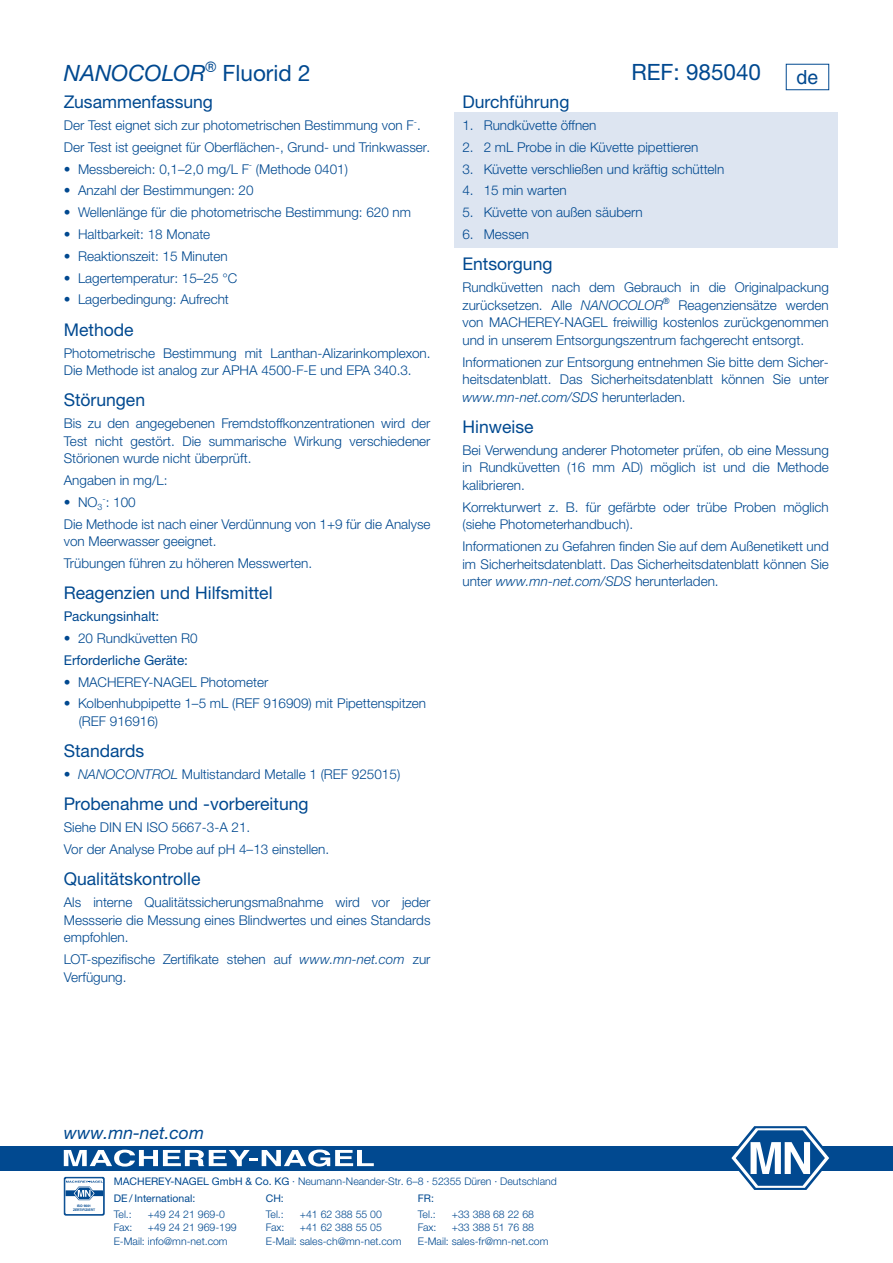
<style>
.page{position:relative;width:893px;height:1263px;background:#fff}
.page>*{position:absolute;margin:0;border:0;box-sizing:border-box;transform-origin:0 0}
.TestNo___Name{font:italic 22.5px "Helvetica Neue LTW1 G";color:#014990}
.TestNo___Name-2{font:22.5px "Helvetica Neue LTW1 G";color:#014990}
.t1{font:19.5px "Helvetica LT Pro";color:#014990}
.Subhead{font:17.55px "Helvetica Neue LTW1 G";color:#014990}
.t2{font:italic 17.55px "Helvetica Neue LTW1 G";color:#014990}
.Fließtext{font:300 13.5px/17.5px "Helvetica Neue LTW1 G";color:#014990;text-align:justify}
.t3{font:13.5px "Helvetica Neue LTW1 G";color:#014990}
.t4{font:300 10.5px/13.6px "Helvetica Neue LTW1 G";color:#014990}
.t5{font:10.5px/15.8px "Helvetica Neue LTW1 G";color:#014990}
.t6{font:700 3.3px/4.1px "Helvetica LT Pro";color:#014990;text-align:center}
.s1{font-style:normal}
.s2{font-style:italic}
.s3{font-weight:400}
.s4{font-weight:300}
</style>
<div class="page">
<div style="left:0;top:1146px;width:893px;height:24px;background:#014990"></div>
<svg style="left:64px;top:1149px;width:310px;height:17px"></svg>
<svg style="left:728px;top:1126px;width:104px;height:64px"></svg>
<div style="left:64px;top:1177px;width:41px;height:38px;background:#0d5195;border-radius:2px"></div>
<div style="left:65px;top:1178px;width:39px;height:36px;background:#fff;border-radius:2px"></div>
<div style="left:65px;top:1178px;width:39px;height:37px;border:1px solid #014990;border-radius:2px"></div>
<svg style="left:66px;top:1181px;width:37px;height:19px"></svg>
<div style="left:454px;top:112px;width:384px;height:26px;background:#dde5f1"></div>
<div style="left:454px;top:134px;width:384px;height:26px;background:#dde5f1"></div>
<div style="left:454px;top:155px;width:384px;height:27px;background:#dde5f1"></div>
<div style="left:454px;top:177px;width:384px;height:27px;background:#dde5f1"></div>
<div style="left:454px;top:199px;width:384px;height:26px;background:#dde5f1"></div>
<div style="left:454px;top:221px;width:384px;height:26px;background:#dde5f1"></div>
<p class="TestNo___Name" style="left:64px;top:59px;width:248px">NANOCOLOR<sup>®</sup> <span class="s1">Fluorid 2</span></p>
<p class="Subhead" style="left:64px;top:91px;width:151px">Zusammenfassung</p>
<p class="Fließtext" style="left:64px;top:116px;width:359px">Der Test eignet sich zur photometrischen Bestimmung von F<sup>-</sup>.</p>
<p class="Fließtext" style="left:64px;top:138px;width:368px">Der Test ist geeignet für Oberflächen-, Grund- und Trinkwasser.</p>
<p class="Fließtext" style="left:64px;top:160px;width:286px">• Messbereich: 0,1–2,0 mg/L F<sup>-</sup> (Methode 0401)</p>
<p class="Fließtext" style="left:64px;top:182px;width:191px">• Anzahl der Bestimmungen: 20</p>
<p class="Fließtext" style="left:64px;top:204px;width:349px">• Wellenlänge für die photometrische Bestimmung: 620 nm</p>
<p class="Fließtext" style="left:64px;top:225px;width:148px">• Haltbarkeit: 18 Monate</p>
<p class="Fließtext" style="left:64px;top:247px;width:165px">• Reaktionszeit: 15 Minuten</p>
<p class="Fließtext" style="left:64px;top:269px;width:175px">• Lagertemperatur: 15–25 °C</p>
<p class="Fließtext" style="left:64px;top:291px;width:167px">• Lagerbedingung: Aufrecht</p>
<p class="Subhead" style="left:64px;top:319px;width:71px">Methode</p>
<p class="Fließtext" style="left:64px;top:344px;width:368px">Photometrische Bestimmung mit Lanthan-Alizarinkomplexon.<br>Die Methode ist analog zur APHA 4500-F-E und EPA 340.3.</p>
<p class="Subhead" style="left:64px;top:389px;width:83px">Störungen</p>
<p class="Fließtext" style="left:64px;top:415px;width:368px">Bis zu den angegebenen Fremdstoffkonzentrationen wird der Test nicht gestört. Die summarische Wirkung verschiedener Störionen wurde nicht überprüft.</p>
<p class="Fließtext" style="left:64px;top:471px;width:105px">Angaben in mg/L:</p>
<p class="Fließtext" style="left:64px;top:493px;width:73px">• NO<sub>3</sub><sup>-</sup>: 100</p>
<p class="Fließtext" style="left:64px;top:515px;width:368px">Die Methode ist nach einer Verdünnung von 1+9 für die Analyse von Meerwasser geeignet.</p>
<p class="Fließtext" style="left:64px;top:554px;width:250px">Trübungen führen zu höheren Messwerten.</p>
<p class="Subhead" style="left:64px;top:582px;width:210px">Reagenzien und Hilfsmittel</p>
<p class="t3" style="left:64px;top:608px;width:97px">Packungsinhalt:</p>
<p class="Fließtext" style="left:64px;top:629px;width:135px">• 20 Rundküvetten R0</p>
<p class="t3" style="left:64px;top:652px;width:126px">Erforderliche Geräte:</p>
<p class="Fließtext" style="left:64px;top:673px;width:206px">• MACHEREY-NAGEL Photometer</p>
<p class="Fließtext" style="left:79px;top:695px;width:349px;text-indent:-15px">• Kolbenhubpipette 1–5 mL (REF 916909) mit Pipettenspitzen (REF 916916)</p>
<p class="Subhead" style="left:64px;top:740px;width:82px">Standards</p>
<p class="Fließtext" style="left:64px;top:765px;width:338px">• <span class="s2">NANOCONTROL</span> Multistandard Metalle 1 (REF 925015)</p>
<p class="Subhead" style="left:64px;top:793px;width:246px">Probenahme und -vorbereitung</p>
<p class="Fließtext" style="left:64px;top:819px;width:188px">Siehe DIN EN ISO 5667-3-A 21.</p>
<p class="Fließtext" style="left:64px;top:840px;width:267px">Vor der Analyse Probe auf pH 4–13 einstellen.</p>
<p class="Subhead" style="left:64px;top:868px;width:138px">Qualitätskontrolle</p>
<p class="Fließtext" style="left:64px;top:893px;width:368px">Als interne Qualitätssicherungsmaßnahme wird vor jeder Messserie die Messung eines Blindwertes und eines Standards empfohlen.</p>
<p class="Fließtext" style="left:64px;top:950px;width:368px">LOT-spezifische Zertifikate stehen auf <span class="s2">www.mn‑net.com</span> zur<br>Verfügung.</p>
<p class="TestNo___Name-2" style="left:631px;top:58px;width:131px">REF: 985040</p>
<p class="t1" style="left:797px;top:66px;width:23px">de</p>
<p class="Subhead" style="left:462px;top:91px;width:108px">Durchführung</p>
<p class="Fließtext" style="left:462px;top:116px;width:136px">1. Rundküvette öffnen</p>
<p class="Fließtext" style="left:462px;top:138px;width:238px">2. 2 mL Probe in die Küvette pipettieren</p>
<p class="Fließtext" style="left:462px;top:160px;width:263px">3. Küvette verschließen und kräftig schütteln</p>
<p class="Fließtext" style="left:462px;top:182px;width:106px">4. 15 min warten</p>
<p class="Fließtext" style="left:462px;top:204px;width:182px">5. Küvette von außen säubern</p>
<p class="Fließtext" style="left:462px;top:225px;width:68px">6. Messen</p>
<p class="Subhead" style="left:462px;top:253px;width:92px">Entsorgung</p>
<p class="Fließtext" style="left:462px;top:279px;width:368px">Rundküvetten nach dem Gebrauch in die Originalpackung zurücksetzen. Alle <span class="s2">NANOCOLOR</span><sup>®</sup> Reagenziensätze werden von MACHEREY‑NAGEL freiwillig kostenlos zurückgenommen und in unserem Entsorgungszentrum fachgerecht entsorgt.</p>
<p class="Fließtext" style="left:462px;top:353px;width:368px">Informationen zur Entsorgung entnehmen Sie bitte dem Sicher&shy;heitsdatenblatt. Das Sicherheitsdatenblatt können Sie unter <span class="s2">www.mn-net.com/SDS</span> herunterladen.</p>
<p class="Subhead" style="left:462px;top:416px;width:73px">Hinweise</p>
<p class="Fließtext" style="left:462px;top:441px;width:368px">Bei Verwendung anderer Photometer prüfen, ob eine Messung in Rundküvetten (16 mm AD) möglich ist und die Methode kalibrieren.</p>
<p class="Fließtext" style="left:462px;top:498px;width:368px">Korrekturwert z. B. für gefärbte oder trübe Proben möglich (siehe Photometerhandbuch).</p>
<p class="Fließtext" style="left:462px;top:537px;width:368px">Informationen zu Gefahren finden Sie auf dem Außenetikett und im Sicherheitsdatenblatt. Das Sicherheitsdatenblatt können Sie unter <span class="s2">www.mn-net.com/SDS</span> herunterladen.</p>
<p class="t2" style="left:64px;top:1121px;width:142px">www.mn-net.com</p>
<p class="t6" style="left:73px;top:1204px;width:24px">ISO 9001<br>ZERTIFIZIERT</p>
<p class="t4" style="left:114px;top:1174px;width:445px"><span class="s3">MACHEREY-NAGEL GmbH &amp; Co. KG</span> · Neumann-Neander-Str. 6–8 · 52355 Düren · Deutschland</p>
<p class="t5" style="left:114px;top:1190px;width:83px">DE / International:<br><span class="s4">Tel.:</span></p>
<p class="t4" style="left:148px;top:1207px;width:79px">+49 24 21 969-0</p>
<p class="t4" style="left:266px;top:1190px;width:20px;line-height:15.8px"><span class="s3">CH:<br></span>Tel.:</p>
<p class="t4" style="left:300px;top:1207px;width:84px">+41 62 388 55 00</p>
<p class="t4" style="left:418px;top:1190px;width:20px;line-height:15.8px"><span class="s3">FR:<br></span>Tel.:</p>
<p class="t4" style="left:452px;top:1207px;width:84px">+33 388 68 22 68</p>
<p class="t4" style="left:114px;top:1221px;width:20px">Fax:</p>
<p class="t4" style="left:114px;top:1221px;width:125px;text-indent:34px">+49 24 21 969-199<br>E-Mail: info@mn-net.com</p>
<p class="t4" style="left:266px;top:1221px;width:20px">Fax:</p>
<p class="t4" style="left:266px;top:1221px;width:137px;text-indent:34px">+41 62 388 55 05<br>E-Mail: sales-ch@mn-net.com</p>
<p class="t4" style="left:418px;top:1221px;width:20px">Fax:</p>
<p class="t4" style="left:418px;top:1221px;width:132px;text-indent:34px">+33 388 51 76 88<br>E-Mail: sales-fr@mn-net.com</p>
</div>
